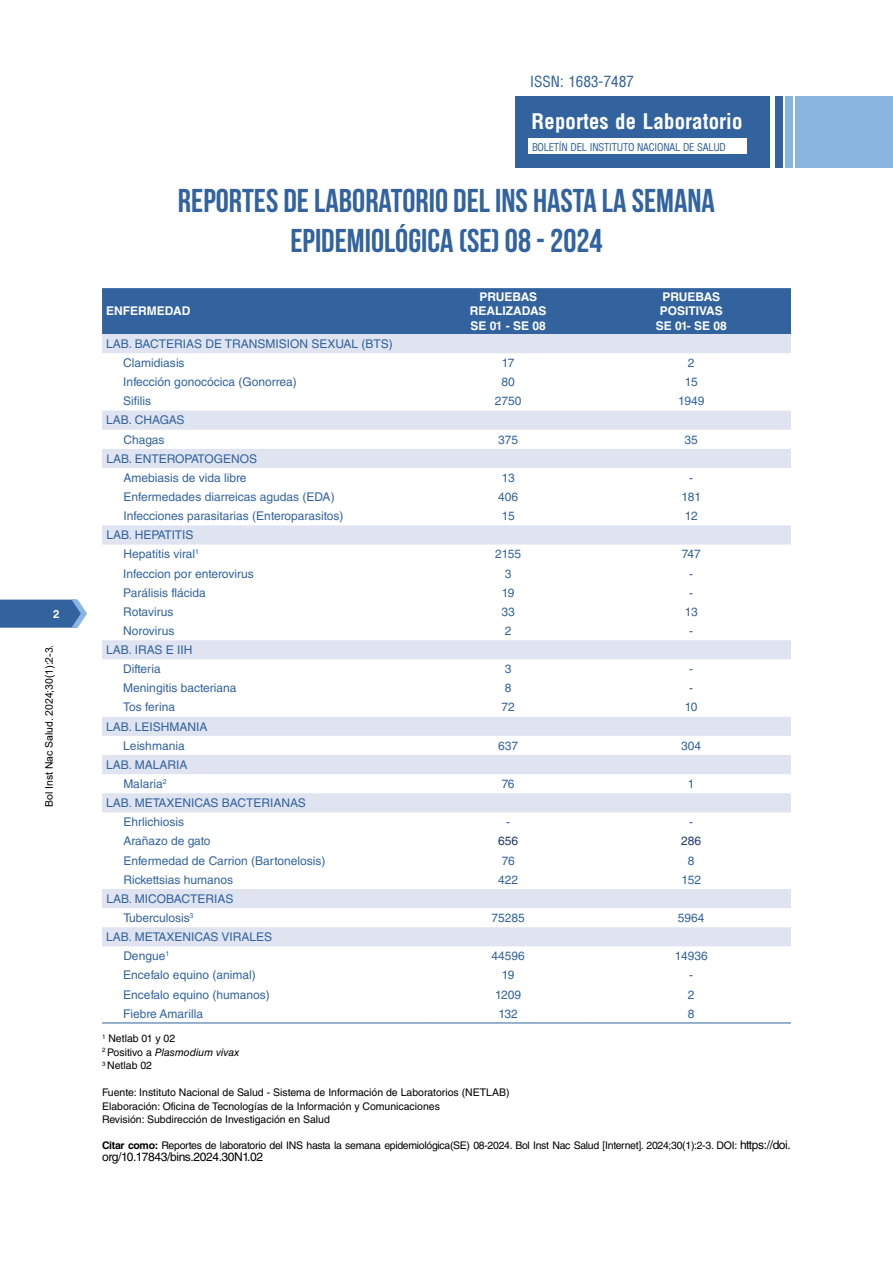
<style>
.page{position:relative;width:893px;height:1263px;background:#fff}
.page>*{position:absolute;margin:0;border:0;box-sizing:border-box;transform-origin:0 0}
.t1{font:33px/39.6px "Bebas Neue";color:#32639e;text-align:center}
.t2{font:700 condensed 21px "Arena";color:#fff}
.t3{font:15px "Arena Condensed";color:#32639e}
.t4{font:12px/19.2px "Helvetica LT Std";color:#32639e}
.t5{font:700 12px/14.4px "Helvetica LT Std";color:#fff;text-align:center}
.t6{font:12px "Helvetica LT Std";letter-spacing:-.03em;color:#000}
.t7{font:12px "Helvetica LT Std";color:#203764}
.t8{font:700 11.4px "Helvetica LT Std";color:#fff}
.t9{font:10.5px/13.5px "Helvetica LT Std";color:#000}
.t10{font:10.5px "Helvetica LT Std";letter-spacing:-.03em;color:#000}
.t11{font:10.5px "Arena Condensed";letter-spacing:-.025em;color:#32639e}
.t12{font:10.5px "Arial";letter-spacing:-.005em;color:#000}
.s1{font-style:italic}
.s2{font-weight:700}
.s3{font-size:12px}
</style>
<div class="page">
<svg style="left:0;top:600px;width:87px;height:28px;background:#4572a8"></svg>
<div style="left:515px;top:96px;width:255px;height:72px;background:#32639e"></div>
<div style="left:529px;top:138px;width:218px;height:16px;background:#fff"></div>
<div style="left:775px;top:96px;width:7px;height:72px;background:#32639e"></div>
<div style="left:785px;top:96px;width:8px;height:72px;background:#8ab5e1"></div>
<div style="left:796px;top:96px;width:97px;height:72px;background:#8ab5e1"></div>
<div style="left:102px;top:288px;width:689px;height:46px;background:#32639e"></div>
<svg style="left:102px;top:334px;width:689px;height:612px"></svg>
<hr style="left:102px;top:1022px;width:323px;height:1px;background:#32639e">
<hr style="left:425px;top:1022px;width:167px;height:1px;background:#32639e">
<hr style="left:592px;top:1022px;width:199px;height:1px;background:#32639e">
<p class="t8" style="left:53px;top:607px;width:8px">2</p>
<p class="t12" style="left:42px;top:807px;width:164px;rotate:-90deg">Bol Inst Nac Salud. 2024;30(1):2-3.</p>
<p class="t3" style="left:530px;top:73px;width:105px">ISSN: 1683-7487</p>
<h2 class="t2" style="left:532px;top:108px;width:213px">Reportes de Laboratorio</h2>
<p class="t11" style="left:532px;top:141px;width:195px">BOLETÍN DEL INSTITUTO NACIONAL DE SALUD</p>
<h1 class="t1" style="left:178px;top:181px;width:538px">REPORTES DE LABORATORIO DEL INS HASTA LA SEMANA<br>EPIDEMIOLÓGICA (SE) 08 - 2024</h1>
<p class="t5" style="left:106px;top:304px;width:86px">ENFERMEDAD</p>
<p class="t4" style="left:123px;top:334px;width:271px;text-indent:-17px">LAB. BACTERIAS DE TRANSMISION SEXUAL (BTS)<br>Clamidiasis</p>
<p class="t5" style="left:470px;top:289px;width:78px">PRUEBAS<br>REALIZADAS<br>SE 01 - SE 08</p>
<p class="t5" style="left:656px;top:289px;width:73px">PRUEBAS<br>POSITIVAS<br>SE 01- SE 08</p>
<p class="t4" style="left:502px;top:353px;width:14px">17</p>
<p class="t4" style="left:688px;top:353px;width:8px">2</p>
<p class="t4" style="left:123px;top:372px;width:175px">Infección gonocócica (Gonorrea)</p>
<p class="t4" style="left:502px;top:372px;width:15px">80</p>
<p class="t4" style="left:685px;top:372px;width:14px">15</p>
<p class="t4" style="left:123px;top:391px;width:29px">Sifilis</p>
<p class="t4" style="left:495px;top:391px;width:28px">2750</p>
<p class="t4" style="left:678px;top:391px;width:28px">1949</p>
<p class="t4" style="left:106px;top:411px;width:80px;text-align:center">LAB. CHAGAS<br>Chagas</p>
<p class="t4" style="left:498px;top:430px;width:22px">375</p>
<p class="t4" style="left:685px;top:430px;width:15px">35</p>
<p class="t4" style="left:106px;top:449px;width:152px;text-align:center">LAB. ENTEROPATOGENOS<br>Amebiasis de vida libre</p>
<p class="t4" style="left:502px;top:468px;width:14px">13</p>
<p class="t4" style="left:689px;top:468px;width:5px">-</p>
<p class="t4" style="left:123px;top:487px;width:213px">Enfermedades diarreicas agudas (EDA)</p>
<p class="t4" style="left:498px;top:487px;width:22px">406</p>
<p class="t4" style="left:681px;top:487px;width:21px">181</p>
<p class="t4" style="left:123px;top:506px;width:222px">Infecciones parasitarias (Enteroparasitos)</p>
<p class="t4" style="left:502px;top:506px;width:14px">15</p>
<p class="t4" style="left:685px;top:506px;width:14px">12</p>
<p class="t4" style="left:123px;top:525px;width:77px;text-indent:-17px">LAB. HEPATITIS<br>Hepatitis viral<sup>1</sup></p>
<p class="t4" style="left:495px;top:545px;width:28px">2155</p>
<p class="t4" style="left:682px;top:545px;width:20px">747</p>
<p class="t4" style="left:123px;top:564px;width:132px">Infeccion por enterovirus</p>
<p class="t4" style="left:505px;top:564px;width:8px">3</p>
<p class="t4" style="left:689px;top:564px;width:5px">-</p>
<p class="t4" style="left:123px;top:583px;width:84px">Parálisis flácida</p>
<p class="t4" style="left:502px;top:583px;width:14px">19</p>
<p class="t4" style="left:689px;top:583px;width:5px">-</p>
<p class="t4" style="left:123px;top:602px;width:52px">Rotavirus</p>
<p class="t4" style="left:502px;top:602px;width:15px">33</p>
<p class="t4" style="left:685px;top:602px;width:14px">13</p>
<p class="t4" style="left:123px;top:621px;width:53px">Norovirus</p>
<p class="t4" style="left:505px;top:621px;width:8px">2</p>
<p class="t4" style="left:689px;top:621px;width:5px">-</p>
<p class="t4" style="left:123px;top:640px;width:71px;text-indent:-17px">LAB. IRAS E IIH<br>Difteria</p>
<p class="t4" style="left:505px;top:659px;width:8px">3</p>
<p class="t4" style="left:689px;top:659px;width:5px">-</p>
<p class="t4" style="left:123px;top:678px;width:115px">Meningitis bacteriana</p>
<p class="t4" style="left:505px;top:678px;width:8px">8</p>
<p class="t4" style="left:689px;top:678px;width:5px">-</p>
<p class="t4" style="left:123px;top:698px;width:53px">Tos ferina</p>
<p class="t4" style="left:502px;top:698px;width:15px">72</p>
<p class="t4" style="left:685px;top:698px;width:14px">10</p>
<p class="t4" style="left:106px;top:717px;width:103px;text-align:center">LAB. LEISHMANIA<br>Leishmania</p>
<p class="t4" style="left:498px;top:736px;width:22px">637</p>
<p class="t4" style="left:681px;top:736px;width:22px">304</p>
<p class="t4" style="left:106px;top:755px;width:83px;text-align:center">LAB. MALARIA<br>Malaria<sup>2</sup></p>
<p class="t4" style="left:123px;top:793px;width:184px;text-indent:-17px">LAB. METAXENICAS BACTERIANAS<br>Ehrlichiosis</p>
<p class="t4" style="left:502px;top:774px;width:14px">76</p>
<p class="t4" style="left:688px;top:774px;width:8px">1</p>
<p class="t4" style="left:506px;top:812px;width:5px">-</p>
<p class="t4" style="left:689px;top:812px;width:5px">-</p>
<p class="t4" style="left:123px;top:832px;width:89px">Arañazo de gato</p>
<p class="t7" style="left:498px;top:834px;width:22px">656</p>
<p class="t7" style="left:681px;top:834px;width:22px">286</p>
<p class="t4" style="left:123px;top:851px;width:204px">Enfermedad de Carrion (Bartonelosis)</p>
<p class="t4" style="left:502px;top:851px;width:14px">76</p>
<p class="t4" style="left:688px;top:851px;width:8px">8</p>
<p class="t4" style="left:123px;top:870px;width:111px">Rickettsias humanos</p>
<p class="t4" style="left:498px;top:870px;width:22px">422</p>
<p class="t4" style="left:681px;top:870px;width:21px">152</p>
<p class="t4" style="left:123px;top:889px;width:112px;text-indent:-17px">LAB. MICOBACTERIAS<br>Tuberculosis<sup>3</sup></p>
<p class="t4" style="left:491px;top:908px;width:35px">75285</p>
<p class="t4" style="left:678px;top:908px;width:28px">5964</p>
<p class="t4" style="left:123px;top:927px;width:150px;text-indent:-17px">LAB. METAXENICAS VIRALES<br>Dengue<sup>1</sup></p>
<p class="t4" style="left:491px;top:946px;width:35px">44596</p>
<p class="t4" style="left:675px;top:946px;width:34px">14936</p>
<p class="t4" style="left:123px;top:965px;width:134px">Encefalo equino (animal)</p>
<p class="t4" style="left:502px;top:965px;width:14px">19</p>
<p class="t4" style="left:689px;top:965px;width:5px">-</p>
<p class="t4" style="left:123px;top:985px;width:148px">Encefalo equino (humanos)</p>
<p class="t4" style="left:495px;top:985px;width:28px">1209</p>
<p class="t4" style="left:688px;top:985px;width:8px">2</p>
<p class="t4" style="left:123px;top:1004px;width:81px">Fiebre Amarilla</p>
<p class="t4" style="left:498px;top:1004px;width:21px">132</p>
<p class="t4" style="left:688px;top:1004px;width:8px">8</p>
<p class="t9" style="left:102px;top:1032px;width:139px"><sup>1</sup> Netlab 01 y 02<br><sup>2</sup> Positivo a <span class="s1">Plasmodium vivax<br></span><sup>3</sup> Netlab 02</p>
<p class="t9" style="left:102px;top:1086px;width:409px">Fuente: Instituto Nacional de Salud - Sistema de Información de Laboratorios (NETLAB)<br>Elaboración: Oficina de Tecnologías de la Información y Comunicaciones<br>Revisión: Subdirección de Investigación en Salud</p>
<p class="t10" style="left:102px;top:1139px;width:690px"><span class="s2">Citar como:</span> Reportes de laboratorio del INS hasta la semana epidemiológica(SE) 08-2024. Bol Inst Nac Salud [Internet]. 2024;30(1):2-3. DOI: <span class="s3">https://doi.</span></p>
<p class="t6" style="left:102px;top:1150px;width:162px">org/10.17843/bins.2024.30N1.02</p>
</div>
